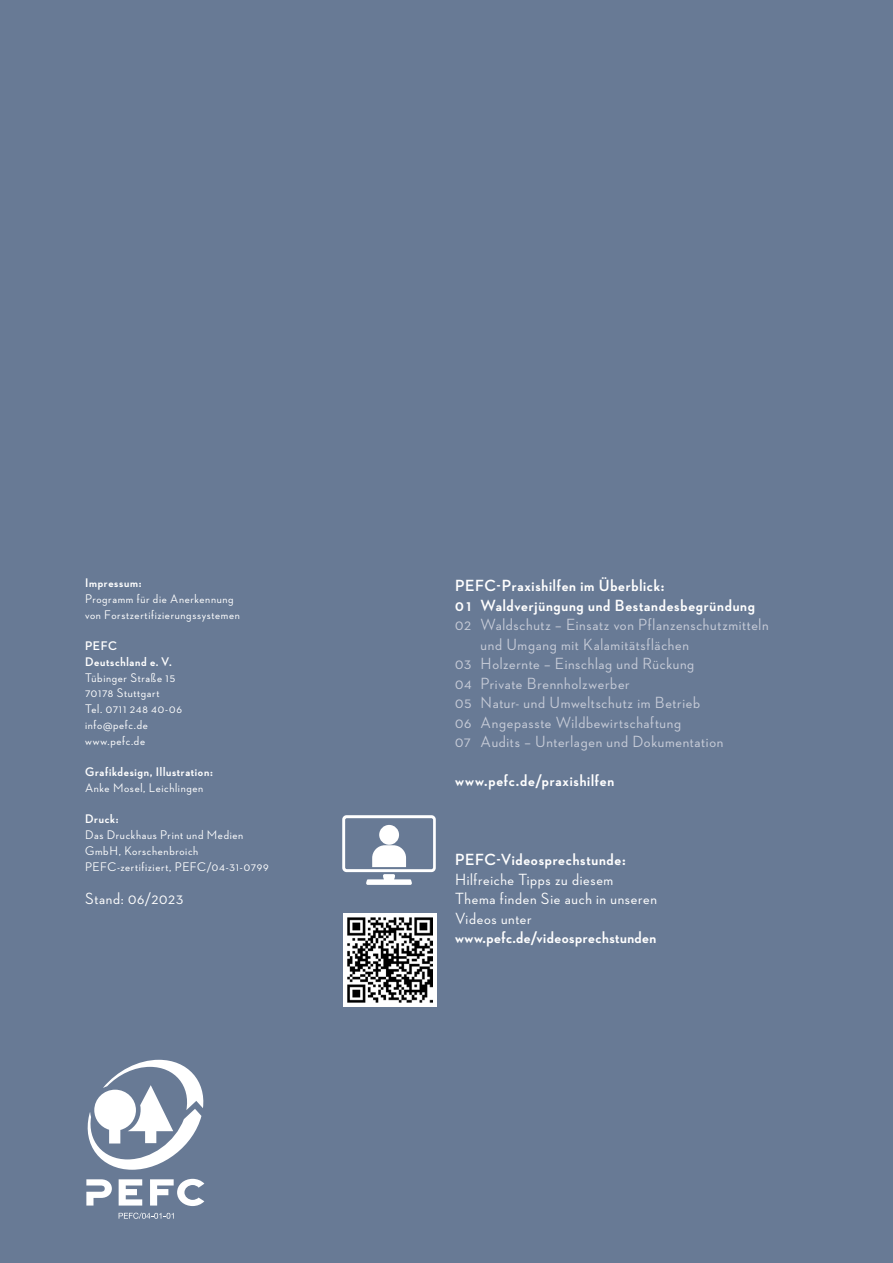
<style>
.page{position:relative;width:893px;height:1263px;background:#687a95}
.page>*{position:absolute;margin:0;border:0;box-sizing:border-box;transform-origin:0 0}
.t1{font:500 16.5px "Neutraface 2 Display";letter-spacing:.04em;color:#c7ccd8}
.t2{font:700 16.5px/19.5px "Neutraface 2 Display";letter-spacing:.045em;color:#fff}
.t3{font:500 16.5px/19.5px "Neutraface 2 Display";letter-spacing:.04em;color:#fff}
.t4{font:500 12.75px/15.8px "Neutraface 2 Display";letter-spacing:.05em;color:#fff}
.t5{font:700 12.75px/15.8px "Neutraface 2 Display";letter-spacing:.055em;color:#fff}
</style>
<div class="page">
<svg style="left:86px;top:1179px;width:26px;height:26px"></svg>
<svg style="left:119px;top:1179px;width:23px;height:26px"></svg>
<svg style="left:150px;top:1179px;width:54px;height:27px"></svg>
<svg style="left:87px;top:1060px;width:117px;height:110px"></svg>
<svg style="left:119px;top:1213px;width:55px;height:6px"></svg>
<svg style="left:342px;top:815px;width:94px;height:70px"></svg>
<div style="left:379px;top:825px;width:20px;height:20px;background:#fff;border-radius:50%"></div>
<div style="left:343px;top:913px;width:93px;height:93px;background:#fff"></div>
<img style="left:347px;top:917px;width:85px;height:85px">
<p class="t5" style="left:85px;top:575px;width:58px">Impressum:</p>
<p class="t4" style="left:85px;top:591px;width:156px">Programm für die Anerkennung von Forstzertifizierungssystemen</p>
<p class="t5" style="left:85px;top:638px;width:88px">PEFC<br>Deutschland e. V.</p>
<p class="t4" style="left:85px;top:669px;width:98px">Tübinger Straße 15<br>70178 Stuttgart<br>Tel. 0711 248 40-06 info@pefc.de www.pefc.de</p>
<p class="t5" style="left:85px;top:764px;width:129px">Grafikdesign, Illustration:</p>
<p class="t4" style="left:85px;top:780px;width:120px">Anke Mosel, Leichlingen</p>
<p class="t5" style="left:85px;top:811px;width:35px">Druck:</p>
<p class="t4" style="left:85px;top:827px;width:185px">Das Druckhaus Print und Medien<br>GmbH, Korschenbroich<br>PEFC-zertifiziert, PEFC/04-31-0799</p>
<p class="t3" style="left:85px;top:888px;width:100px">Stand: 06/2023</p>
<p class="t2" style="left:455px;top:576px;width:302px">PEFC-Praxishilfen im Überblick:<br>0 1 Waldverjüngung und Bestandesbegründung</p>
<p class="t1" style="left:455px;top:615px;width:315px">02 Waldschutz – Einsatz von Pflanzenschutzmitteln</p>
<p class="t1" style="left:480px;top:635px;width:210px">und Umgang mit Kalamitätsflächen</p>
<p class="t1" style="left:455px;top:654px;width:241px">03 Holzernte – Einschlag und Rückung</p>
<p class="t1" style="left:455px;top:674px;width:176px">04 Private Brennholzwerber</p>
<p class="t1" style="left:455px;top:693px;width:247px">05 Natur- und Umweltschutz im Betrieb</p>
<p class="t1" style="left:455px;top:713px;width:228px">06 Angepasste Wildbewirtschaftung</p>
<p class="t1" style="left:455px;top:732px;width:270px">07 Audits – Unterlagen und Dokumentation</p>
<p class="t2" style="left:455px;top:771px;width:161px">www.pefc.de/praxishilfen</p>
<p class="t2" style="left:455px;top:850px;width:172px">PEFC-Videosprechstunde:</p>
<p class="t3" style="left:455px;top:869px;width:203px">Hilfreiche Tipps zu diesem<br>Thema finden Sie auch in unseren<br>Videos unter</p>
<p class="t2" style="left:455px;top:928px;width:203px">www.pefc.de/videosprechstunden</p>
</div>
